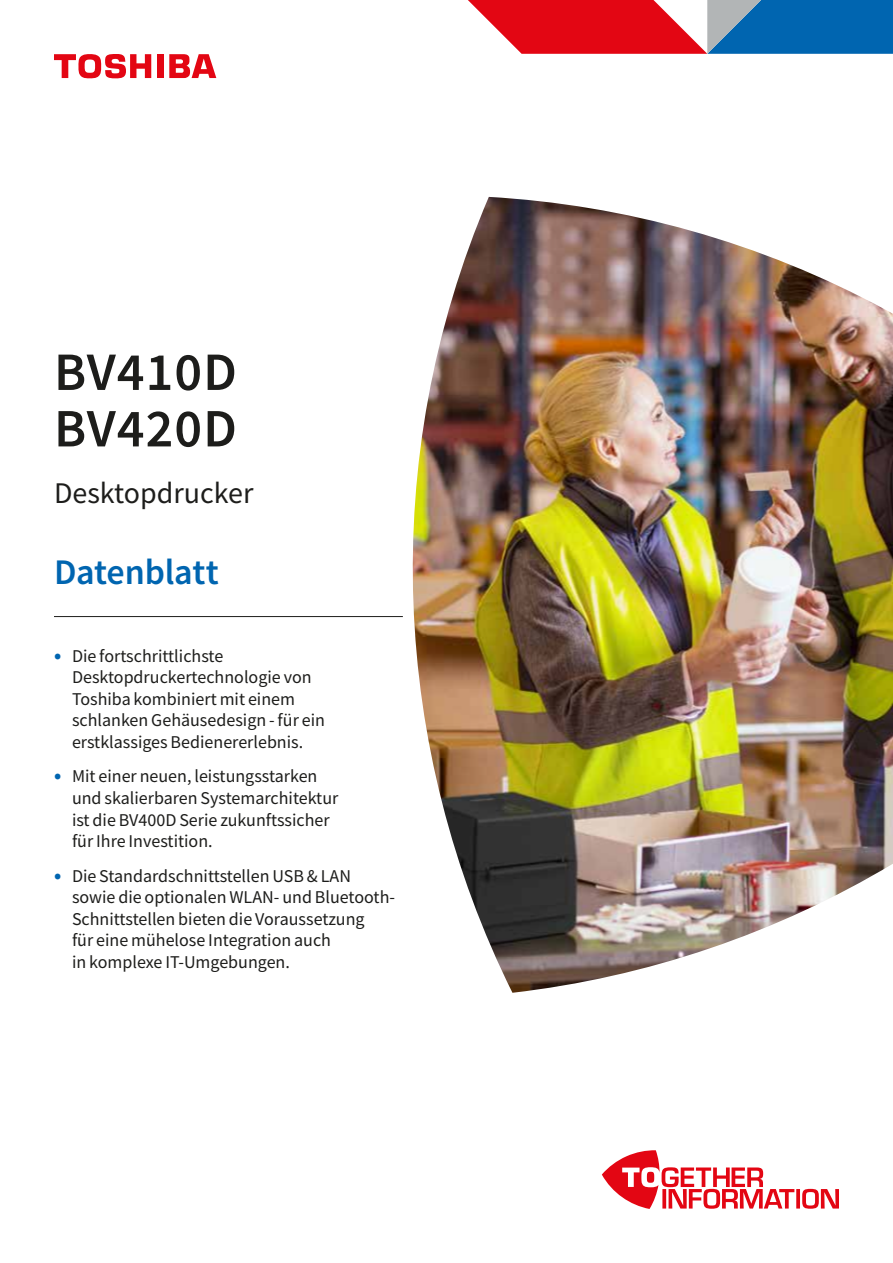
<style>
.page{position:relative;width:893px;height:1263px;background:#fff}
.page>*{position:absolute;margin:0;border:0;box-sizing:border-box;transform-origin:0 0}
.t1{font:500 54px/56.6px "Toshiba Sans";letter-spacing:.02em;color:#1d1d1b}
.t2{font:500 36px "Toshiba Sans";letter-spacing:-.01em;color:#0065b0}
.t3{font:30px "Toshiba Sans";color:#1d1d1b}
.t4{font:18px/21.6px "Toshiba Sans";color:#1d1d1b}
.s1{font-weight:700;font-size:21px;color:#0065b0}
</style>
<div class="page">
<img style="left:377px;top:197px;width:516px;height:796px">
<div style="left:157px;top:54px;width:7px;height:24px;background:#e30613"></div>
<svg style="left:54px;top:54px;width:97px;height:24px"></svg>
<svg style="left:169px;top:54px;width:47px;height:24px"></svg>
<hr style="left:54px;top:616px;width:349px;height:1px;background:#1d1d1b">
<svg style="left:602px;top:1150px;width:237px;height:59px"></svg>
<svg style="left:468px;top:0;width:425px;height:54px;background:#905576"></svg>
<h1 class="t1" style="left:54px;top:343px;width:184px">BV410D<br>BV420D</h1>
<h3 class="t3" style="left:54px;top:474px;width:201px">Desktopdrucker</h3>
<h2 class="t2" style="left:54px;top:548px;width:166px">Datenblatt</h2>
<p class="t4" style="left:72px;top:645px;width:254px;text-indent:-18px"><span class="s1">•</span> Die fortschrittlichste<br>Desktopdruckertechnologie von<br>Toshiba kombiniert mit einem schlanken Gehäusedesign - für ein erstklassiges Bedienererlebnis.</p>
<p class="t4" style="left:72px;top:765px;width:268px;text-indent:-18px"><span class="s1">•</span> Mit einer neuen, leistungsstarken und skalierbaren Systemarchitektur ist die BV400D Serie zukunftssicher für Ihre Investition.</p>
<p class="t4" style="left:72px;top:865px;width:325px;text-indent:-18px"><span class="s1">•</span> Die Standardschnittstellen USB &amp; LAN sowie die optionalen WLAN- und Bluetooth-Schnittstellen bieten die Voraussetzung<br>für eine mühelose Integration auch<br>in komplexe IT-Umgebungen.</p>
</div>
